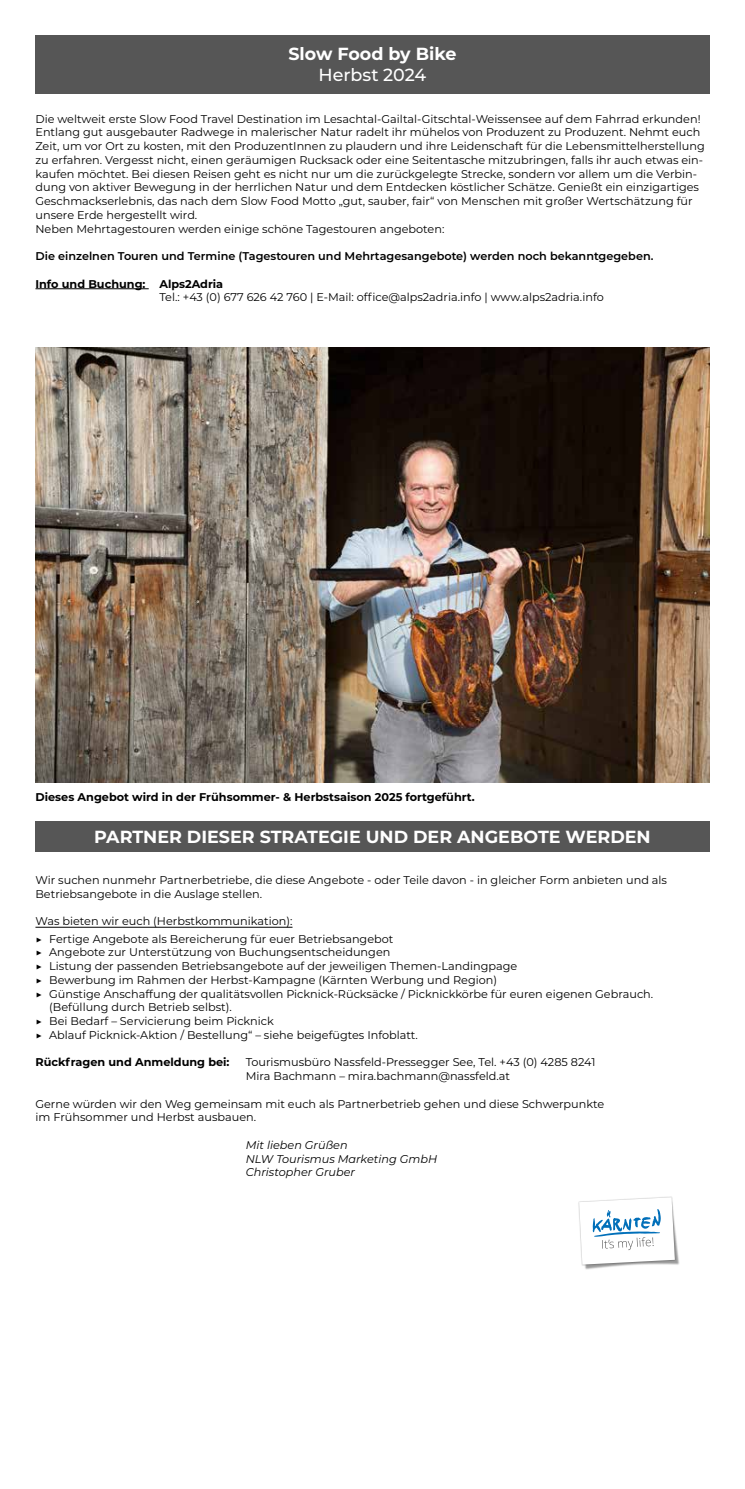
<style>
.page{position:relative;width:745px;height:1489px;background:#fff}
.page>*{position:absolute;margin:0;border:0;box-sizing:border-box;transform-origin:0 0}
.t1{font:700 17.5px "Montserrat";color:#fff}
.t2{font:500 17.5px "Montserrat";color:#fff}
.t3{font:11.25px/13.8px "Montserrat";color:#000}
.t4{font:700 11.25px "Montserrat";color:#000}
.t5{font:600 11.25px "Montserrat";color:#000}
.t6{font:italic 11.25px/13.8px "Montserrat";color:#000}
</style>
<div class="page">
<div style="left:35px;top:821px;width:674px;height:30px;background:#565656"></div>
<div style="left:35px;top:35px;width:674px;height:59px;background:#565656"></div>
<hr style="left:35px;top:288px;width:114px;height:1px;background:#000">
<hr style="left:35px;top:927px;width:257px;height:1px;background:#000">
<img style="left:585px;top:1236px;width:94px;height:33px">
<img style="left:581px;top:1196px;width:95px;height:70px">
<svg style="left:578px;top:1197px;width:96px;height:67px"></svg>
<img style="left:35px;top:347px;width:674px;height:435px">
<h1 class="t1" style="left:288px;top:41px;width:169px">Slow Food by Bike</h1>
<h1 class="t2" style="left:318px;top:63px;width:109px">Herbst 2024</h1>
<p class="t3" style="left:35px;top:111px;width:670px">Die weltweit erste Slow Food Travel Destination im Lesachtal-Gailtal-Gitschtal-Weissensee auf dem Fahrrad erkunden!<br>Entlang gut ausgebauter Radwege in malerischer Natur radelt ihr mühelos von Produzent zu Produzent. Nehmt euch Zeit, um vor Ort zu kosten, mit den ProduzentInnen zu plaudern und ihre Leidenschaft für die Lebensmittelherstellung zu erfahren. Vergesst nicht, einen geräumigen Rucksack oder eine Seitentasche mitzubringen, falls ihr auch etwas ein&shy;kaufen möchtet. Bei diesen Reisen geht es nicht nur um die zurückgelegte Strecke, sondern vor allem um die Verbin&shy;dung von aktiver Bewegung in der herrlichen Natur und dem Entdecken köstlicher Schätze. Genießt ein einzigartiges Geschmackserlebnis, das nach dem Slow Food Motto „gut, sauber, fair“ von Menschen mit großer Wertschätzung für unsere Erde hergestellt wird.<br>Neben Mehrtagestouren werden einige schöne Tagestouren angeboten:</p>
<p class="t5" style="left:35px;top:248px;width:619px">Die einzelnen Touren und Termine (Tagestouren und Mehrtagesangebote) werden noch bekanntgegeben.</p>
<p class="t4" style="left:35px;top:275px;width:189px">Info und Buchung: Alps2Adria</p>
<p class="t3" style="left:159px;top:290px;width:445px">Tel.: +43 (0) 677 626 42 760 | E-Mail: office@alps2adria.info | www.alps2adria.info</p>
<p class="t4" style="left:35px;top:788px;width:440px">Dieses Angebot wird in der Frühsommer- &amp; Herbstsaison 2025 fortgeführt.</p>
<h1 class="t1" style="left:94px;top:823px;width:557px">PARTNER DIESER STRATEGIE UND DER ANGEBOTE WERDEN</h1>
<p class="t3" style="left:35px;top:872px;width:632px">Wir suchen nunmehr Partnerbetriebe, die diese Angebote - oder Teile davon - in gleicher Form anbieten und als<br>Betriebsangebote in die Auslage stellen.</p>
<p class="t3" style="left:35px;top:912px;width:359px;line-height:17.2px">Was bieten wir euch (Herbstkommunikation):<br>▶ Fertige Angebote als Bereicherung für euer Betriebsangebot</p>
<p class="t3" style="left:35px;top:945px;width:356px">▶ Angebote zur Unterstützung von Buchungsentscheidungen</p>
<p class="t3" style="left:35px;top:958px;width:483px">▶ Listung der passenden Betriebsangebote auf der jeweiligen Themen-Landingpage</p>
<p class="t3" style="left:35px;top:972px;width:463px">▶ Bewerbung im Rahmen der Herbst-Kampagne (Kärnten Werbung und Region)</p>
<p class="t3" style="left:35px;top:986px;width:619px">▶ Günstige Anschaffung der qualitätsvollen Picknick-Rücksäcke / Picknickkörbe für euren eigenen Gebrauch.</p>
<p class="t3" style="left:49px;top:1000px;width:184px">(Befüllung durch Betrieb selbst).</p>
<p class="t3" style="left:35px;top:1013px;width:240px">▶ Bei Bedarf – Servicierung beim Picknick</p>
<p class="t3" style="left:35px;top:1027px;width:384px">▶ Ablauf Picknick-Aktion / Bestellung“ – siehe beigefügtes Infoblatt.</p>
<p class="t4" style="left:35px;top:1054px;width:195px">Rückfragen und Anmeldung bei:</p>
<p class="t3" style="left:245px;top:1055px;width:351px">Tourismusbüro Nassfeld-Pressegger See, Tel. +43 (0) 4285 8241<br>Mira Bachmann – mira.bachmann@nassfeld.at</p>
<p class="t3" style="left:35px;top:1096px;width:570px">Gerne würden wir den Weg gemeinsam mit euch als Partnerbetrieb gehen und diese Schwerpunkte im Frühsommer und Herbst ausbauen.</p>
<p class="t6" style="left:245px;top:1137px;width:193px">Mit lieben Grüßen<br>NLW Tourismus Marketing GmbH<br>Christopher Gruber</p>
</div>
